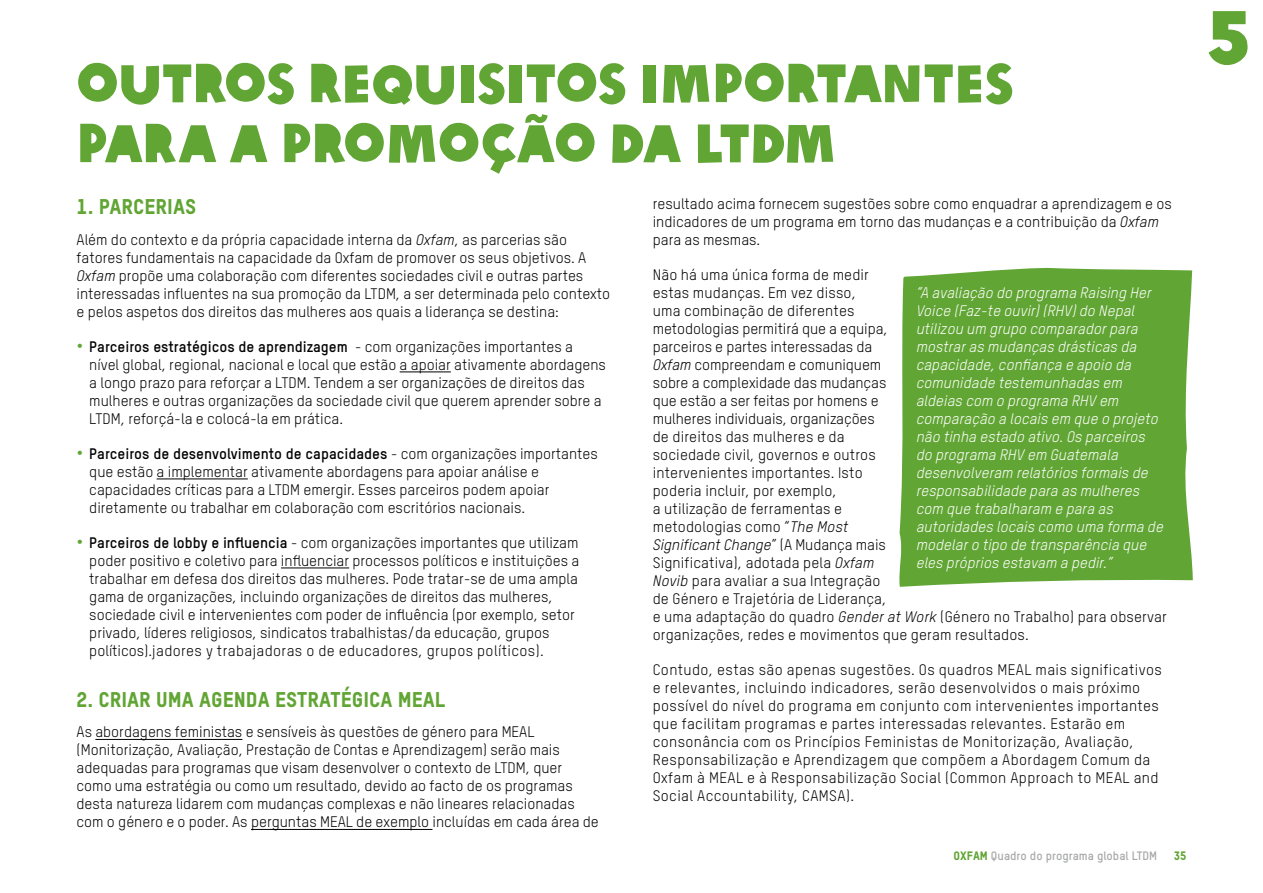
<style>
.page{position:relative;width:1263px;height:893px;background:#fff}
.page>*{position:absolute;margin:0;border:0;box-sizing:border-box;transform-origin:0 0}
.t1{font:75px "Oxfam Global Headline";color:#61a534}
.t2{font:52.5px/60px "Oxfam Global Headline";color:#61a534}
.t3{font:21px "Oxfam TSTARPRO Headline";color:#61a534}
.t4{font:15px/18px "Oxfam TSTARPRO";color:#000101}
.t5{font:15px/18px "Oxfam TSTARPRO";letter-spacing:.025em;color:#000101}
.t6{font:italic 15px/18px "Oxfam TSTARPRO";color:#fff}
.t7{font:700 12px "Oxfam TSTARPRO";color:#a8a9aa}
.t8{font:12px "Oxfam TSTARPRO Headline";color:#61a534}
.s1{font-style:italic}
.s2{font-weight:700;font-size:18px;color:#61a534}
.s3{font-weight:700}
.s4{font-family:"Oxfam TSTARPRO Headline";font-weight:400;color:#61a534}
</style>
<div class="page">
<hr style="left:400px;top:371px;width:51px;height:1px;background:#000">
<hr style="left:157px;top:479px;width:91px;height:1px;background:#000">
<hr style="left:281px;top:568px;width:68px;height:1px;background:#000">
<hr style="left:95px;top:739px;width:147px;height:1px;background:#000">
<hr style="left:251px;top:829px;width:181px;height:1px;background:#000">
<div style="left:899px;top:268px;width:294px;height:319px;background:#61a534"></div>
<h2 class="t2" style="left:77px;top:49px;width:938px">OUTROS REQUISITOS IMPORTANTES<br>PARA A PROMOÇÃO DA LTDM</h2>
<h3 class="t3" style="left:77px;top:191px;width:121px">1. PARCERIAS</h3>
<p class="t4" style="left:77px;top:229px;width:535px">Além do contexto e da própria capacidade interna da <span class="s1">Oxfam</span>, as parcerias são fatores fundamentais na capacidade da Oxfam de promover os seus objetivos. A <span class="s1">Oxfam</span> propõe uma colaboração com diferentes sociedades civil e outras partes interessadas influentes na sua promoção da LTDM, a ser determinada pelo contexto e pelos aspetos dos direitos das mulheres aos quais a liderança se destina:</p>
<p class="t4" style="left:89px;top:336px;width:518px;text-indent:-13px"><span class="s2">•</span> <span class="s3">Parceiros estratégicos de aprendizagem</span> - com organizações importantes a nível global, regional, nacional e local que estão a apoiar ativamente abordagens a longo prazo para reforçar a LTDM. Tendem a ser organizações de direitos das mulheres e outras organizações da sociedade civil que querem aprender sobre a LTDM, reforçá-la e colocá-la em prática.</p>
<p class="t4" style="left:89px;top:443px;width:510px;text-indent:-13px"><span class="s2">•</span> <span class="s3">Parceiros de desenvolvimento de capacidades</span> - com organizações importantes que estão a implementar ativamente abordagens para apoiar análise e capacidades críticas para a LTDM emergir. Esses parceiros podem apoiar diretamente ou trabalhar em colaboração com escritórios nacionais.</p>
<p class="t4" style="left:89px;top:532px;width:491px;text-indent:-13px"><span class="s2">•</span> <span class="s3">Parceiros de lobby e influencia</span> - com organizações importantes que utilizam poder positivo e coletivo para influenciar processos políticos e instituições a trabalhar em defesa dos direitos das mulheres. Pode tratar-se de uma ampla gama de organizações, incluindo organizações de direitos das mulheres, sociedade civil e intervenientes com poder de influência (por exemplo, setor privado, líderes religiosos, sindicatos trabalhistas/da educação, grupos políticos).jadores y trabajadoras o de educadores, grupos políticos).</p>
<h3 class="t3" style="left:77px;top:683px;width:370px">2. CRIAR UMA AGENDA ESTRATÉGICA MEAL</h3>
<p class="t4" style="left:77px;top:722px;width:524px">As abordagens feministas e sensíveis às questões de género para MEAL (Monitorização, Avaliação, Prestação de Contas e Aprendizagem) serão mais adequadas para programas que visam desenvolver o contexto de LTDM, quer como uma estratégia ou como um resultado, devido ao facto de os programas desta natureza lidarem com mudanças complexas e não lineares relacionadas com o género e o poder. As perguntas MEAL de exemplo incluídas em cada área de</p>
<p class="t4" style="left:653px;top:194px;width:520px">resultado acima fornecem sugestões sobre como enquadrar a aprendizagem e os indicadores de um programa em torno das mudanças e a contribuição da <span class="s1">Oxfam </span>para as mesmas.</p>
<p class="t4" style="left:653px;top:265px;width:516px">Não há uma única forma de medir<br>estas mudanças. Em vez disso,<br>uma combinação de diferentes<br>metodologias permitirá que a equipa,<br>parceiros e partes interessadas da<br><span class="s1">Oxfam</span> compreendam e comuniquem<br>sobre a complexidade das mudanças<br>que estão a ser feitas por homens e<br>mulheres individuais, organizações<br>de direitos das mulheres e da<br>sociedade civil, governos e outros<br>intervenientes importantes. Isto<br>poderia incluir, por exemplo,<br>a utilização de ferramentas e<br>metodologias como “<span class="s1">The Most<br>Significant Change</span>” (A Mudança mais<br>Significativa), adotada pela <span class="s1">Oxfam<br>Novib</span> para avaliar a sua Integração<br>de Género e Trajetória de Liderança,<br>e uma adaptação do quadro <span class="s1">Gender at Work</span> (Género no Trabalho) para observar organizações, redes e movimentos que geram resultados.</p>
<p class="t5" style="left:653px;top:660px;width:510px">Contudo, estas são apenas sugestões. Os quadros MEAL mais significativos e relevantes, incluindo indicadores, serão desenvolvidos o mais próximo possível do nível do programa em conjunto com intervenientes importantes que facilitam programas e partes interessadas relevantes. Estarão em consonância com os Princípios Feministas de Monitorização, Avaliação, Responsabilização e Aprendizagem que compõem a Abordagem Comum da Oxfam à MEAL e à Responsabilização Social (Common Approach to MEAL and Social Accountability, CAMSA).</p>
<p class="t6" style="left:916px;top:282px;width:249px">“A avaliação do programa Raising Her Voice (Faz-te ouvir) (RHV) do Nepal utilizou um grupo comparador para mostrar as mudanças drásticas da capacidade, confiança e apoio da comunidade testemunhadas em aldeias com o programa RHV em comparação a locais em que o projeto não tinha estado ativo. Os parceiros do programa RHV em Guatemala desenvolveram relatórios formais de responsabilidade para as mulheres com que trabalharam e para as autoridades locais como uma forma de modelar o tipo de transparência que eles próprios estavam a pedir.”</p>
<p class="t7" style="left:954px;top:846px;width:205px"><span class="s4">OXFAM</span> Quadro do programa global LTDM</p>
<p class="t8" style="left:1174px;top:846px;width:14px">35</p>
<h1 class="t1" style="left:1207px;top:-27px;width:44px">5</h1>
</div>
